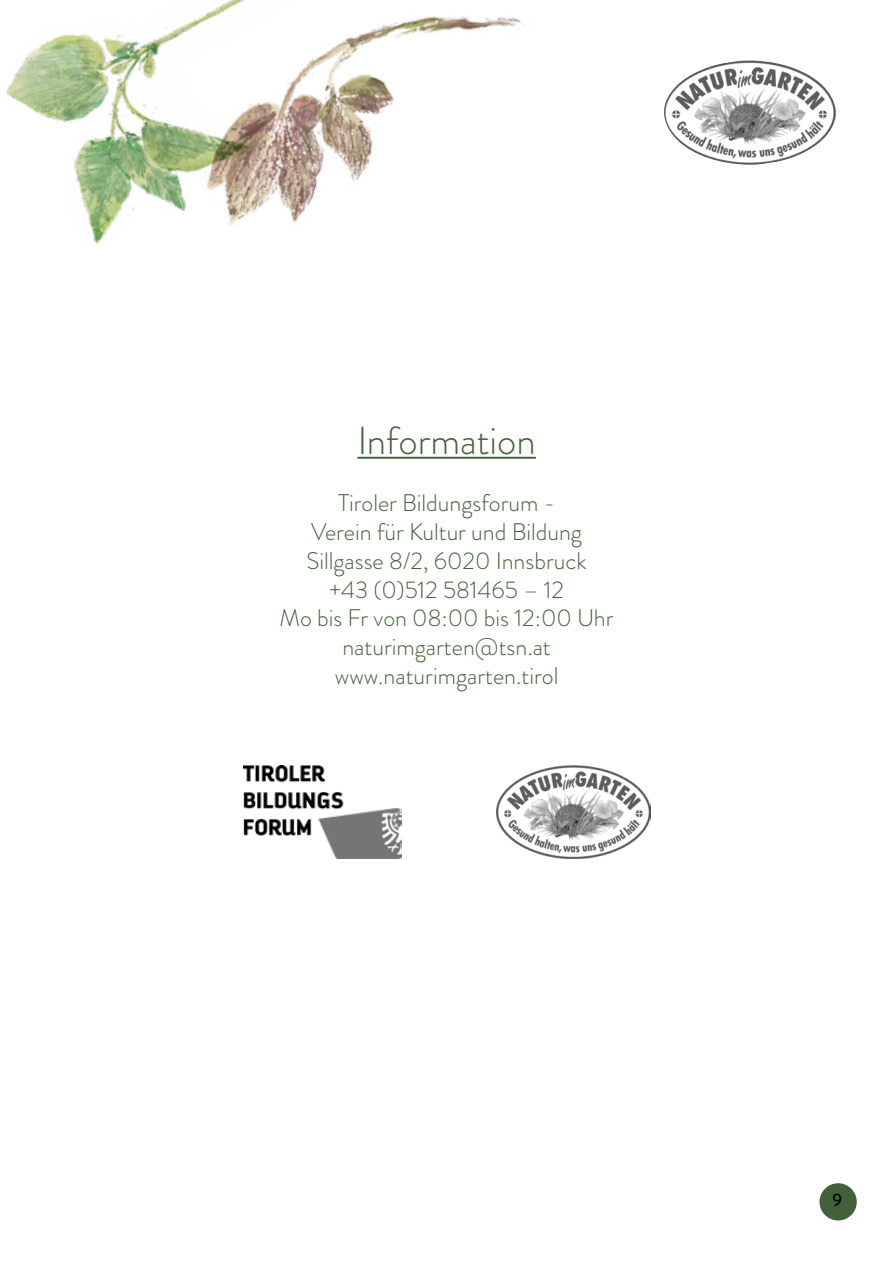
<style>
.page{position:relative;width:893px;height:1263px;background:#fff}
.page>*{position:absolute;margin:0;border:0;box-sizing:border-box;transform-origin:0 0}
.t1{font:300 39px "Brandon Grotesque";color:#42613b}
.t2{font:300 24px/28.8px "Brandon Grotesque";color:#42613b;text-align:center}
.t3{font:500 18px "Brandon Grotesque";color:#000}
</style>
<div class="page">
<div style="left:819px;top:1183px;width:38px;height:37px;background:#42613b;border-radius:50%"></div>
<hr style="left:357px;top:457px;width:179px;height:2px;background:#42613b">
<img style="left:664px;top:60px;width:172px;height:105px">
<img style="left:6px;top:28px;width:170px;height:216px">
<img style="left:176px;top:0;width:350px;height:226px">
<img style="left:243px;top:765px;width:158px;height:94px">
<img style="left:496px;top:765px;width:154px;height:94px">
<h1 class="t1" style="left:357px;top:414px;width:180px">Information</h1>
<p class="t2" style="left:280px;top:489px;width:335px">Tiroler Bildungsforum -<br>Verein für Kultur und Bildung<br>Sillgasse 8/2, 6020 Innsbruck<br>+43 (0)512 581465 – 12<br>Mo bis Fr von 08:00 bis 12:00 Uhr naturimgarten@tsn.at www.naturimgarten.tirol</p>
<p class="t3" style="left:832px;top:1188px;width:11px">9</p>
</div>
